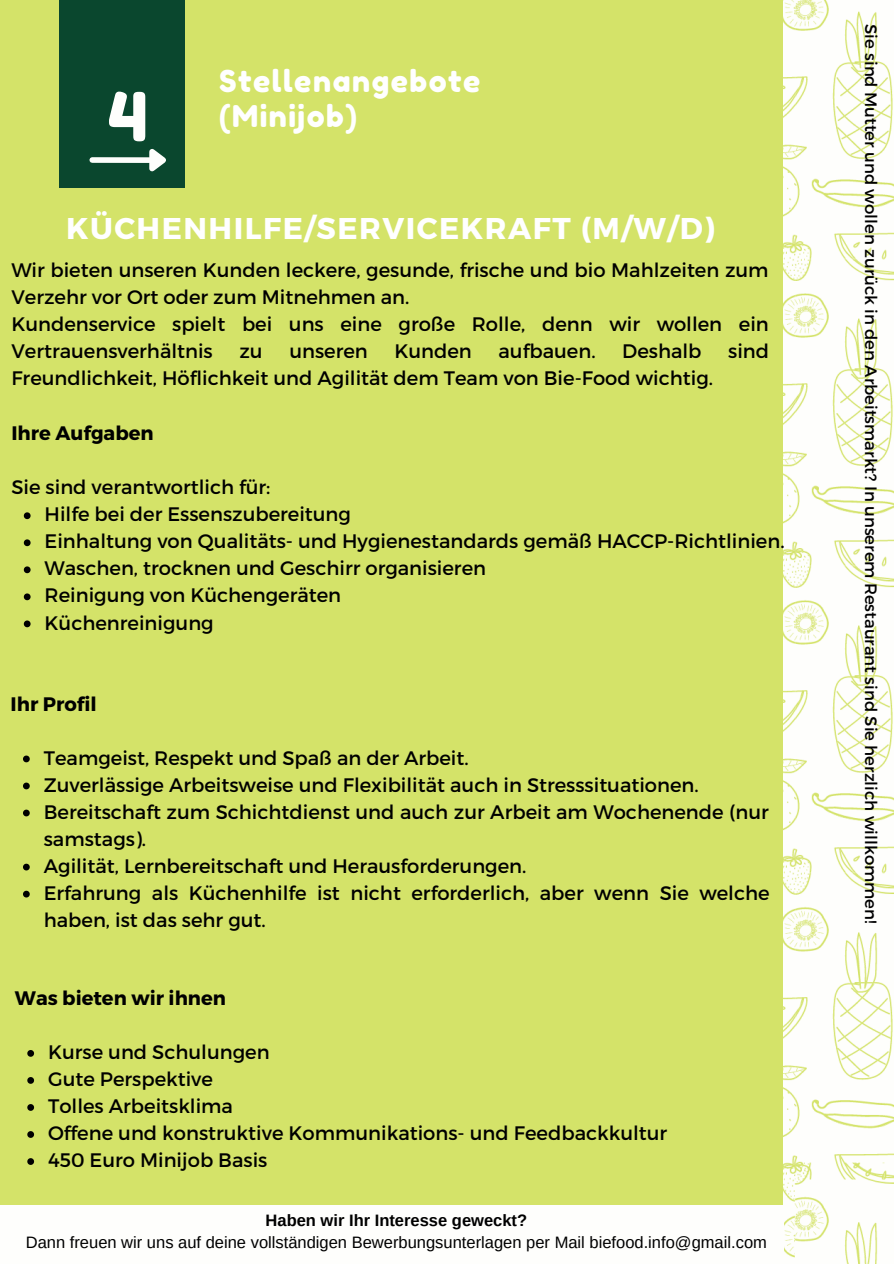
<style>
.page{position:relative;width:894px;height:1264px;background:#fff}
.page>*{position:absolute;margin:0;border:0;box-sizing:border-box;transform-origin:0 0}
.t1{font:67.5px "Fredoka One";color:#fefefc}
.t2{font:700 30px "Montserrat";letter-spacing:.05em;color:#fff}
.t3{font:30px "Fredoka One";letter-spacing:.05em;color:#fff}
.t4{font:19.5px/27px "Montserrat";color:#000}
.t5{font:700 19.5px "Montserrat";color:#000}
.t6{font:16.5px "Montserrat";color:#000}
.t7{font:16.5px "Arimo";color:#000}
.t8{font:700 16.5px "Arimo";color:#000}
</style>
<div class="page">
<div style="left:0;top:0;width:893px;height:1263px;background:#d4e369"></div>
<img style="left:783px;top:0;width:110px;height:1263px">
<div style="left:60px;top:0;width:125px;height:188px;background:#0a472e"></div>
<div style="left:92px;top:157px;width:57px;height:6px;background:#fefefc"></div>
<svg style="left:144px;top:149px;width:22px;height:23px"></svg>
<div style="left:0;top:1204px;width:783px;height:59px;background:#fefefc"></div>
<svg style="left:24px;top:512px;width:7px;height:7px"></svg>
<svg style="left:24px;top:539px;width:7px;height:7px"></svg>
<svg style="left:24px;top:566px;width:7px;height:7px"></svg>
<svg style="left:24px;top:593px;width:7px;height:7px"></svg>
<svg style="left:24px;top:620px;width:7px;height:7px"></svg>
<svg style="left:23px;top:755px;width:7px;height:7px"></svg>
<svg style="left:23px;top:782px;width:7px;height:7px"></svg>
<svg style="left:23px;top:809px;width:7px;height:7px"></svg>
<svg style="left:23px;top:863px;width:7px;height:7px"></svg>
<svg style="left:23px;top:890px;width:7px;height:7px"></svg>
<svg style="left:27px;top:1050px;width:7px;height:6px"></svg>
<svg style="left:27px;top:1077px;width:7px;height:6px"></svg>
<svg style="left:27px;top:1104px;width:7px;height:6px"></svg>
<svg style="left:27px;top:1131px;width:7px;height:6px"></svg>
<svg style="left:27px;top:1158px;width:7px;height:6px"></svg>
<p class="t1" style="left:108px;top:76px;width:41px">4</p>
<p class="t3" style="left:219px;top:63px;width:263px">Stellenangebote</p>
<p class="t3" style="left:219px;top:98px;width:139px">(Minijob)</p>
<p class="t2" style="left:66px;top:209px;width:650px">KÜCHENHILFE/SERVICEKRAFT (M/W/D)</p>
<p class="t4" style="left:11px;top:256px;width:758px">Wir bieten unseren Kunden leckere, gesunde, frische und bio Mahlzeiten zum<br>Verzehr vor Ort oder zum Mitnehmen an.</p>
<p class="t4" style="left:11px;top:310px;width:758px">Kundenservice spielt bei uns eine große Rolle, denn wir wollen ein<br>Vertrauensverhältnis</p>
<p class="t4" style="left:239px;top:337px;width:25px">zu</p>
<p class="t4" style="left:289px;top:337px;width:80px">unseren</p>
<p class="t4" style="left:394px;top:337px;width:79px">Kunden</p>
<p class="t4" style="left:498px;top:337px;width:98px">aufbauen.</p>
<p class="t4" style="left:622px;top:337px;width:81px">Deshalb</p>
<p class="t4" style="left:728px;top:337px;width:42px">sind</p>
<p class="t4" style="left:11px;top:364px;width:703px">Freundlichkeit, Höflichkeit und Agilität dem Team von Bie-Food wichtig.</p>
<p class="t5" style="left:11px;top:420px;width:144px">Ihre Aufgaben</p>
<p class="t4" style="left:11px;top:473px;width:260px">Sie sind verantwortlich für:</p>
<p class="t4" style="left:45px;top:500px;width:308px">Hilfe bei der Essenszubereitung</p>
<p class="t4" style="left:45px;top:527px;width:741px">Einhaltung von Qualitäts- und Hygienestandards gemäß HACCP-Richtlinien.</p>
<p class="t4" style="left:45px;top:554px;width:443px">Waschen, trocknen und Geschirr organisieren</p>
<p class="t4" style="left:45px;top:581px;width:298px">Reinigung von Küchengeräten</p>
<p class="t4" style="left:45px;top:608px;width:171px">Küchenreinigung</p>
<p class="t5" style="left:11px;top:691px;width:88px">Ihr Profil</p>
<p class="t4" style="left:44px;top:743px;width:426px">Teamgeist, Respekt und Spaß an der Arbeit.</p>
<p class="t4" style="left:44px;top:770px;width:656px">Zuverlässige Arbeitsweise und Flexibilität auch in Stresssituationen.</p>
<p class="t4" style="left:44px;top:797px;width:726px">Bereitschaft zum Schichtdienst und auch zur Arbeit am Wochenende (nur samstags).</p>
<p class="t4" style="left:44px;top:851px;width:484px">Agilität, Lernbereitschaft und Herausforderungen.</p>
<p class="t4" style="left:44px;top:878px;width:727px">Erfahrung als Küchenhilfe ist nicht erforderlich, aber wenn Sie welche haben, ist das sehr gut.</p>
<p class="t5" style="left:15px;top:985px;width:212px">Was bieten wir ihnen</p>
<p class="t4" style="left:48px;top:1037px;width:223px">Kurse und Schulungen</p>
<p class="t4" style="left:48px;top:1064px;width:166px">Gute Perspektive</p>
<p class="t4" style="left:48px;top:1091px;width:186px">Tolles Arbeitsklima</p>
<p class="t4" style="left:48px;top:1118px;width:620px">Offene und konstruktive Kommunikations- und Feedbackkultur</p>
<p class="t4" style="left:48px;top:1145px;width:221px">450 Euro Minijob Basis</p>
<p class="t8" style="left:265px;top:1210px;width:263px">Haben wir Ihr Interesse geweckt?</p>
<p class="t7" style="left:26px;top:1232px;width:742px">Dann freuen wir uns auf deine vollständigen Bewerbungsunterlagen per Mail biefood.info@gmail.com</p>
<p class="t6" style="left:881px;top:24px;width:900px;rotate:90deg">Sie sind Mutter und wollen zurück in den Arbeitsmarkt? In unserem Restaurant sind Sie herzlich willkommen!</p>
</div>
